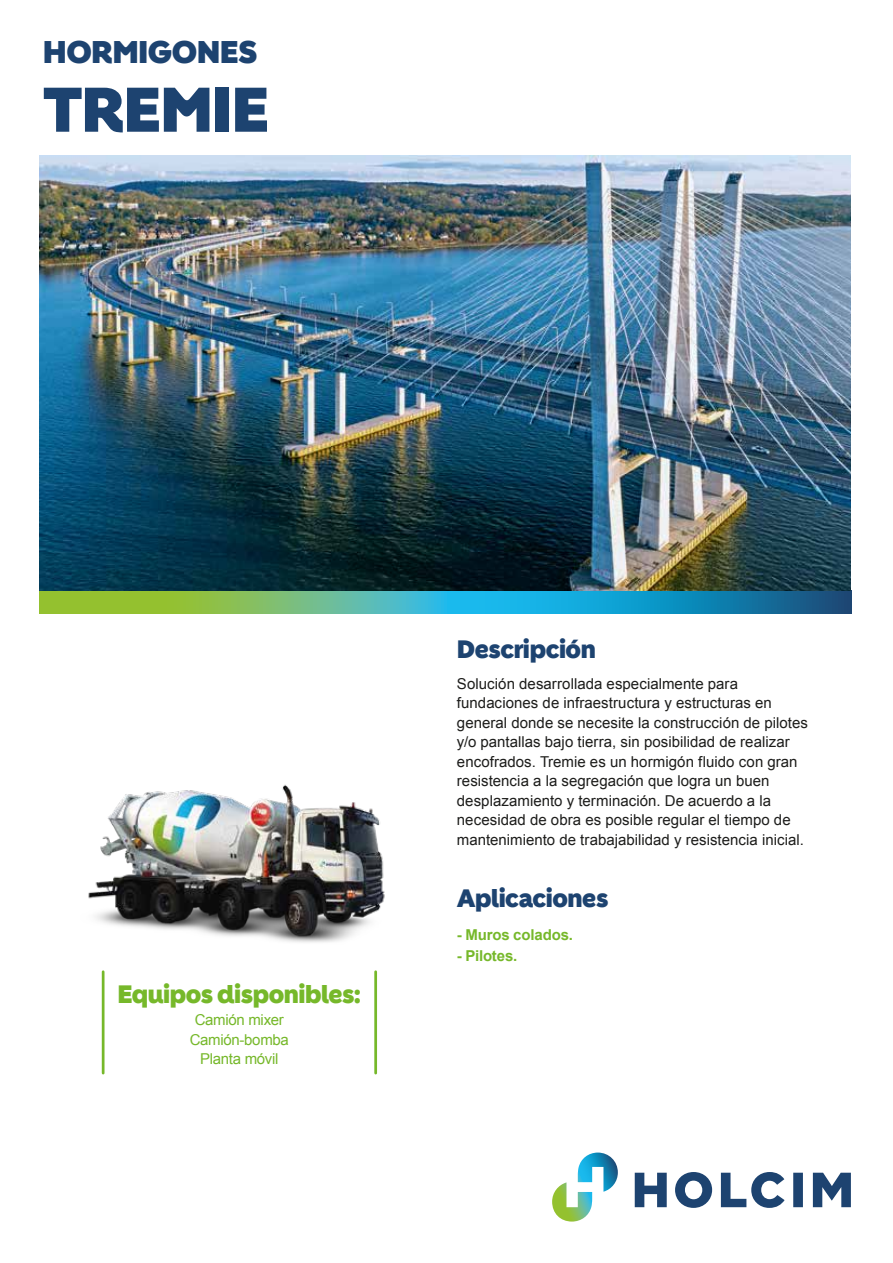
<style>
.page{position:relative;width:893px;height:1263px;background:#fff}
.page>*{position:absolute;margin:0;border:0;box-sizing:border-box;transform-origin:0 0}
.t1{font:900 61.2px "Holcim Headline";letter-spacing:-.02em;color:#1d4370}
.t2{font:900 30.6px "Holcim Headline";letter-spacing:-.02em;color:#1d4370}
.t3{font:900 24.45px "Holcim Headline";letter-spacing:-.02em;color:#1d4370}
.t4{font:900 24.45px "Holcim Headline";letter-spacing:-.02em;color:#76b82a}
.t5{font:15px/19.5px "Arial";color:#1d1d1b}
.t6{font:15px/19.5px "Arial";letter-spacing:-.02em;color:#76b82a;text-align:center}
.t7{font:700 15px "Arial";letter-spacing:-.01em;color:#76b82a}
</style>
<div class="page">
<svg style="left:635px;top:1172px;width:216px;height:36px"></svg>
<svg style="left:552px;top:1152px;width:66px;height:69px"></svg>
<svg style="left:40px;top:590px;width:810px;height:24px;background:#45a292"></svg>
<img style="left:40px;top:156px;width:810px;height:434px">
<img style="left:88px;top:784px;width:297px;height:159px">
<hr style="left:102px;top:972px;width:3px;height:101px;background:#76b82a">
<hr style="left:374px;top:972px;width:3px;height:101px;background:#76b82a">
<h2 class="t2" style="left:43px;top:34px;width:216px">HORMIGONES</h2>
<h1 class="t1" style="left:43px;top:74px;width:228px">TREMIE</h1>
<h3 class="t4" style="left:117px;top:979px;width:245px">Equipos disponibles:</h3>
<p class="t6" style="left:190px;top:1010px;width:101px">Camión mixer<br>Camión-bomba<br>Planta móvil</p>
<h3 class="t3" style="left:457px;top:635px;width:140px">Descripción</h3>
<p class="t5" style="left:457px;top:674px;width:352px">Solución desarrollada especialmente para fundaciones de infraestructura y estructuras en general donde se necesite la construcción de pilotes y/o pantallas bajo tierra, sin posibilidad de realizar encofrados. Tremie es un hormigón fluido con gran resistencia a la segregación que logra un buen desplazamiento y terminación. De acuerdo a la necesidad de obra es posible regular el tiempo de mantenimiento de trabajabilidad y resistencia inicial.</p>
<h3 class="t3" style="left:457px;top:883px;width:153px">Aplicaciones</h3>
<p class="t7" style="left:457px;top:925px;width:118px">- Muros colados.</p>
<p class="t7" style="left:457px;top:946px;width:62px">- Pilotes.</p>
</div>
